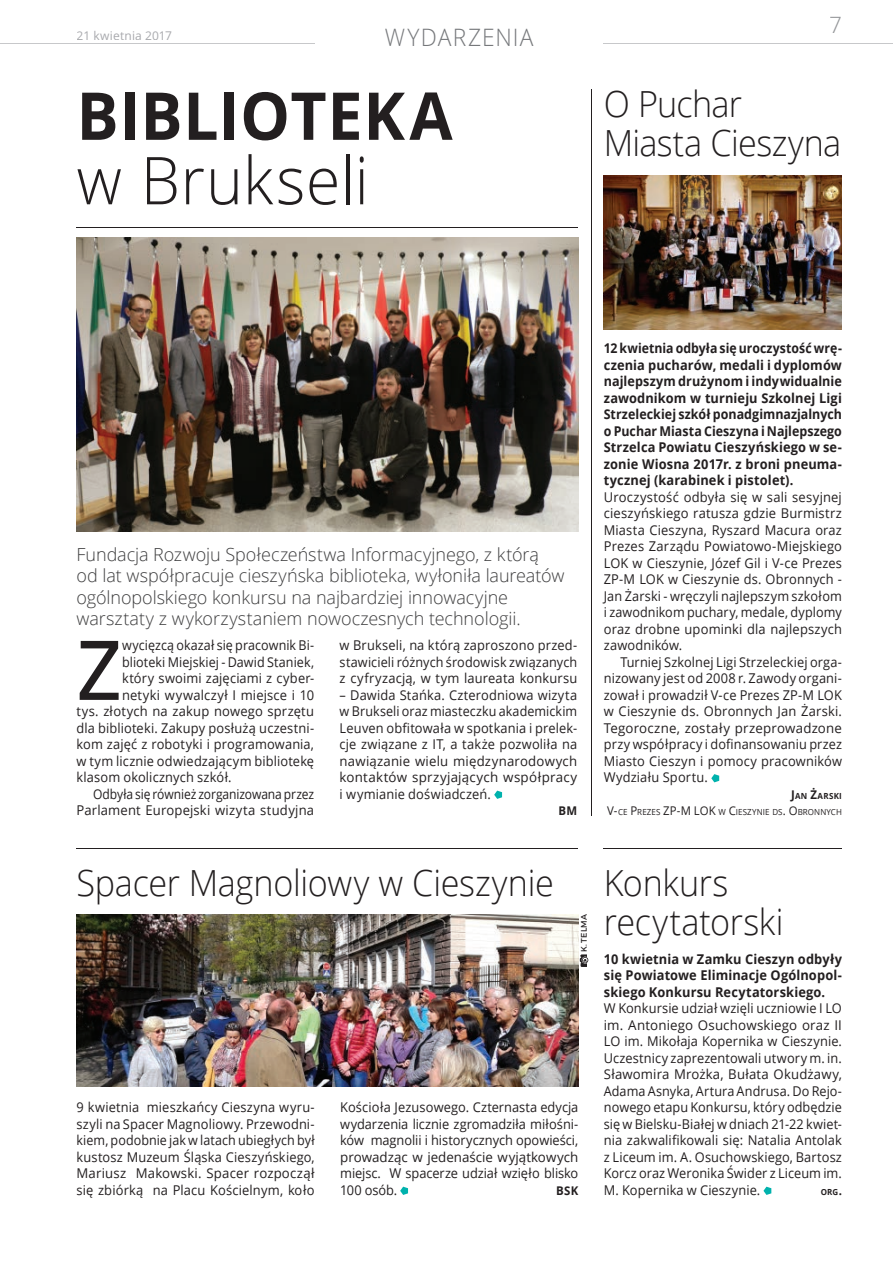
<style>
.page{position:relative;width:893px;height:1263px;background:#fff}
.page>*{position:absolute;margin:0;border:0;box-sizing:border-box;transform-origin:0 0}
.t1{font:84.15px "advent Bd 2";color:#231f20;scale:.95 1}
.t2{font:700 66px "Open Sans";letter-spacing:.01em;color:#231f20;scale:.95 1}
.t3{font:300 66px "Open Sans";letter-spacing:.01em;color:#231f20;scale:.95 1}
.t4{font:300 36px/39px "Open Sans";letter-spacing:-.01em;color:#231f20;scale:.95 1}
.t5{font:300 24px "Open Sans";letter-spacing:.06em;color:#76787b;scale:.95 1}
.t6{font:300 22.5px "Open Sans";color:#939598}
.t7{font:300 18px/21.6px "Open Sans";letter-spacing:-.005em;color:#3e3e3f}
.t8{font:13.5px/16.5px "Open Sans";letter-spacing:.01em;color:#231f20;text-align:justify;scale:.95 1}
.t9{font:13.5px/16.5px "Open Sans";letter-spacing:.01em;color:#231f20;text-align:justify;scale:.96 1}
.t10{font:700 13.5px/16.5px "Open Sans";letter-spacing:.01em;color:#231f20;text-align:justify;scale:.91 1}
.t11{font:700 13.5px/16.5px "Open Sans";letter-spacing:.01em;color:#231f20;text-align:justify;scale:.95 1}
.t12{font:13.5px "Open Sans";letter-spacing:.01em;color:#231f20;scale:.93 1}
.t13{font:13.5px "Open Sans";letter-spacing:.01em;color:#231f20;scale:.89 1}
.t14{font:13.5px "Open Sans";letter-spacing:.01em;color:#231f20}
.t15{font:12px "Open Sans";letter-spacing:.015em;color:#a8a9ad}
.t16{font:700 12px "Open Sans";color:#231f20;scale:.95 1}
.t17{font:8.4px/16.5px "Open Sans";letter-spacing:.01em;color:#231f20;text-align:right;scale:.95 1}
.t18{font:700 8.4px "Open Sans";color:#231f20;scale:.95 1}
.t19{font:8.1px "Montserrat";letter-spacing:.01em;color:#231f20}
.s1{font-weight:700;font-size:12px}
.s2{font-weight:700}
.s3{font-size:12px}
</style>
<div class="page">
<hr style="left:604px;top:43px;width:289px;height:1px;background:#c7c8ca">
<hr style="left:0;top:43px;width:315px;height:1px;background:#c7c8ca">
<hr style="left:77px;top:228px;width:501px;height:1px;background:#231f20">
<hr style="left:77px;top:848px;width:501px;height:1px;background:#231f20">
<svg style="left:400px;top:1187px;width:8px;height:8px"></svg>
<hr style="left:604px;top:848px;width:238px;height:1px;background:#231f20">
<svg style="left:763px;top:1187px;width:8px;height:8px"></svg>
<svg style="left:711px;top:774px;width:8px;height:8px"></svg>
<img style="left:77px;top:238px;width:501px;height:293px">
<svg style="left:494px;top:791px;width:8px;height:8px"></svg>
<img style="left:604px;top:175px;width:238px;height:155px">
<img style="left:77px;top:914px;width:501px;height:172px">
<hr style="left:591px;top:89px;width:1px;height:726px;background:#231f20">
<svg style="left:580px;top:954px;width:8px;height:13px"></svg>
<p class="t15" style="left:77px;top:27px;width:97px">21 kwietnia 2017</p>
<h3 class="t5" style="left:385px;top:21px;width:158px">WYDARZENIA</h3>
<h2 class="t2" style="left:77px;top:69px;width:397px">BIBLIOTEKA</h2>
<h2 class="t3" style="left:77px;top:135px;width:309px">w Brukseli</h2>
<h3 class="t6" style="left:829px;top:9px;width:14px">7</h3>
<h3 class="t4" style="left:604px;top:83px;width:251px">O Puchar<br>Miasta Cieszyna</h3>
<h3 class="t7" style="left:77px;top:543px;width:490px">Fundacja Rozwoju Społeczeństwa Informacyjnego, z którą od lat współpracuje cieszyńska biblioteka, wyłoniła laureatów ogólnopolskiego konkursu na najbardziej innowacyjne warsztaty z wykorzystaniem nowoczesnych technologii.</h3>
<h1 class="t1" style="left:77px;top:619px;width:49px">Z</h1>
<p class="t12" style="left:122px;top:636px;width:208px">wycięzcą okazał się pracownik Bi-</p>
<p class="t8" style="left:340px;top:637px;width:252px">w Brukseli, na którą zaproszono przed&shy;stawicieli różnych środowisk związanych z cyfryzacją, w tym laureata konkursu</p>
<p class="t8" style="left:340px;top:686px;width:252px">– Dawida Stańka. Czterodniowa wizyta w Brukseli oraz miasteczku akademickim Leuven obfitowała w spotkania i prelek&shy;cje związane z IT, a także pozwoliła na nawiązanie wielu międzynarodowych kontaktów sprzyjających współpracy i wymianie doświadczeń.</p>
<p class="t16" style="left:559px;top:802px;width:21px">BM</p>
<p class="t12" style="left:122px;top:653px;width:208px">blioteki Miejskiej - Dawid Staniek,</p>
<p class="t8" style="left:122px;top:670px;width:204px">który swoimi zajęciami z cyber-</p>
<p class="t9" style="left:122px;top:686px;width:202px">netyki wywalczył I miejsce i 10</p>
<p class="t9" style="left:77px;top:703px;width:249px">tys. złotych na zakup nowego sprzętu</p>
<p class="t8" style="left:77px;top:719px;width:252px">dla biblioteki. Zakupy posłużą uczestni-</p>
<p class="t8" style="left:77px;top:736px;width:252px">kom zajęć z robotyki i programowania,</p>
<p class="t8" style="left:77px;top:752px;width:252px">w tym licznie odwiedzającym bibliotekę</p>
<p class="t8" style="left:77px;top:769px;width:165px">klasom okolicznych szkół.</p>
<p class="t13" style="left:93px;top:785px;width:250px">Odbyła się również zorganizowana przez</p>
<p class="t14" style="left:77px;top:801px;width:239px">Parlament Europejski wizyta studyjna</p>
<p class="t10" style="left:604px;top:340px;width:263px">12 kwietnia odbyła się uroczystość wrę&shy;czenia pucharów, medali i dyplomów najlepszym drużynom i indywidualnie zawodnikom w turnieju Szkolnej Ligi Strzeleckiej szkół ponadgimnazjalnych o Puchar Miasta Cieszyna i Najlepszego Strzelca Powiatu Cieszyńskiego w se&shy;zonie Wiosna 2017r. z broni pneuma&shy;tycznej (karabinek i pistolet).</p>
<p class="t9" style="left:604px;top:488px;width:250px">Uroczystość odbyła się w sali sesyjnej cieszyńskiego ratusza gdzie Burmistrz Miasta Cieszyna, Ryszard Macura oraz Prezes Zarządu Powiatowo-Miejskiego LOK w Cieszynie, Józef Gil i V-ce Prezes ZP-M LOK w Cieszynie ds. Obronnych - Jan Żarski - wręczyli najlepszym szkołom i zawodnikom puchary, medale, dyplomy oraz drobne upominki dla najlepszych zawodników.</p>
<p class="t8" style="left:604px;top:653px;width:252px;text-indent:16px">Turniej Szkolnej Ligi Strzeleckiej orga&shy;nizowany jest od 2008 r. Zawody organi&shy;zował i prowadził V-ce Prezes ZP-M LOK w Cieszynie ds. Obronnych Jan Żarski.<br>Tegoroczne, zostały przeprowadzone przy współpracy i dofinansowaniu przez Miasto Cieszyn i pomocy pracowników Wydziału Sportu.</p>
<p class="t17" style="left:607px;top:787px;width:249px"><span class="s1">J</span><span class="s2">AN</span> <span class="s1">Ż</span><span class="s2">ARSKI<br></span><span class="s3">V-</span>CE <span class="s3">P</span>REZES <span class="s3">ZP-M LOK</span> W <span class="s3">C</span>IESZYNIE DS<span class="s3">. O</span>BRONNYCH</p>
<h3 class="t4" style="left:77px;top:862px;width:504px">Spacer Magnoliowy w Cieszynie</h3>
<p class="t19" style="left:579px;top:952px;width:39px;rotate:-90deg">K. TELMA</p>
<p class="t8" style="left:77px;top:1099px;width:252px">9 kwietnia mieszkańcy Cieszyna wyru&shy;szyli na Spacer Magnoliowy. Przewodni&shy;kiem, podobnie jak w latach ubiegłych był kustosz Muzeum Śląska Cieszyńskiego, Mariusz Makowski. Spacer rozpoczął się zbiórką na Placu Kościelnym, koło</p>
<p class="t8" style="left:340px;top:1099px;width:252px">Kościoła Jezusowego. Czternasta edycja wydarzenia licznie zgromadziła miłośni&shy;ków magnolii i historycznych opowieści, prowadząc w jedenaście wyjątkowych miejsc. W spacerze udział wzięło blisko 100 osób.</p>
<p class="t16" style="left:556px;top:1182px;width:25px">BSK</p>
<h3 class="t4" style="left:604px;top:862px;width:191px">Konkurs recytatorski</h3>
<p class="t11" style="left:604px;top:950px;width:252px">10 kwietnia w Zamku Cieszyn odbyły się Powiatowe Eliminacje Ogólnopol&shy;skiego Konkursu Recytatorskiego.</p>
<p class="t8" style="left:604px;top:1000px;width:252px">W Konkursie udział wzięli uczniowie I LO im. Antoniego Osuchowskiego oraz II LO im. Mikołaja Kopernika w Cieszynie.<br>Uczestnicy zaprezentowali utwory m. in.<br>Sławomira Mrożka, Bułata Okudżawy, Adama Asnyka, Artura Andrusa. Do Rejo&shy;nowego etapu Konkursu, który odbędzie się w Bielsku-Białej w dniach 21-22 kwiet&shy;nia zakwalifikowali się: Natalia Antolak z Liceum im. A. Osuchowskiego, Bartosz Korcz oraz Weronika Świder z Liceum im.<br>M. Kopernika w Cieszynie.</p>
<p class="t18" style="left:821px;top:1186px;width:24px">ORG<span class="s3">.</span></p>
</div>
